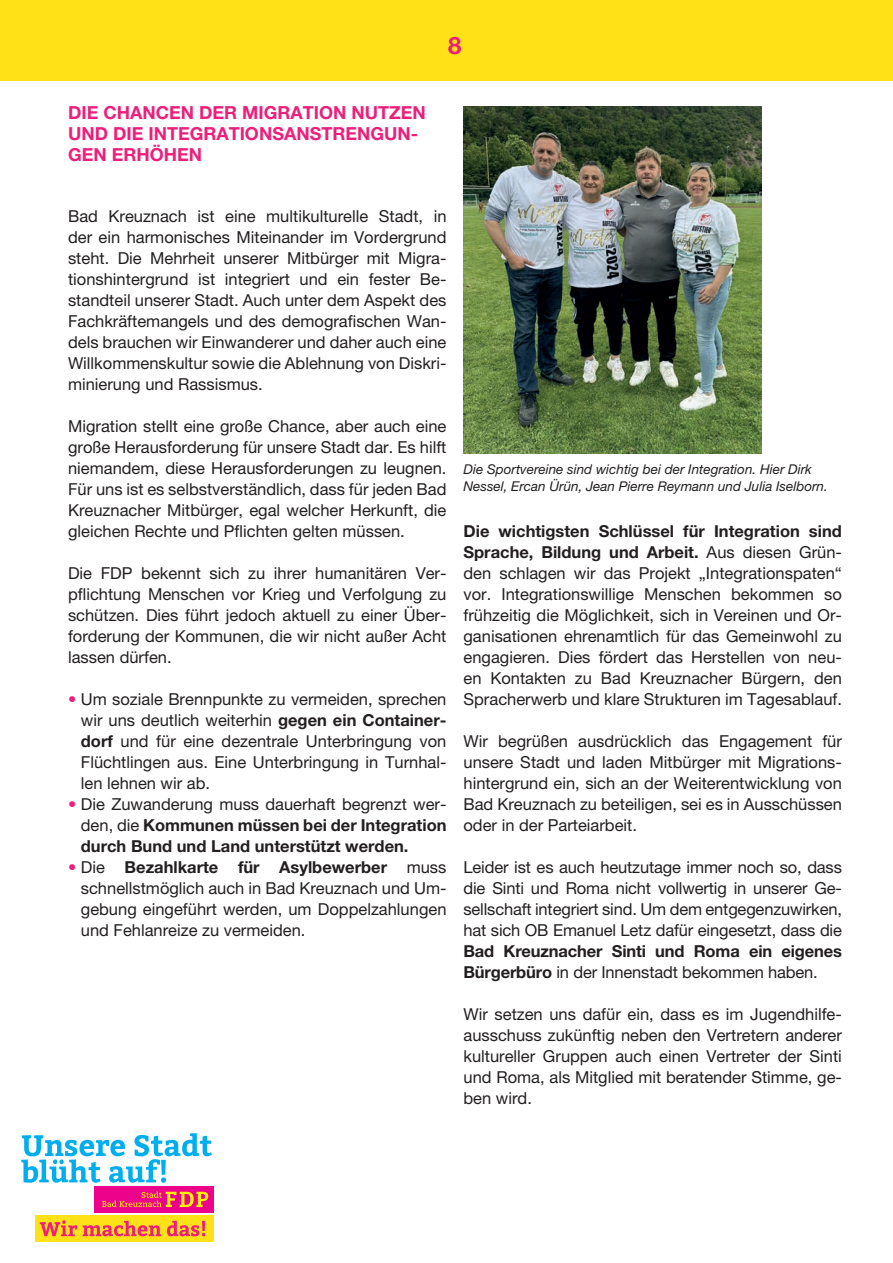
<style>
.page{position:relative;width:893px;height:1263px;background:#fff}
.page>*{position:absolute;margin:0;border:0;box-sizing:border-box;transform-origin:0 0}
.t1{font:700 24px "Helvetica Neue LT Pro";color:#ee1e7b}
.t2{font:700 18px/21px "Helvetica Neue LT Pro";color:#ee1e7b}
.t3{font:16.5px/21px "Helvetica Neue LT Pro";color:#231f20;text-align:justify}
.t4{font:700 16.5px/21px "Helvetica Neue LT Pro";color:#231f20;text-align:justify}
.t5{font:italic 13.5px/16.5px "Helvetica Neue LT Pro";color:#231f20}
.s1{color:#ee1e7b}
.s2{font-weight:700}
.s3{font-weight:400;color:#ee1e7b}
.s4{font-weight:400}
</style>
<div class="page">
<div style="left:0;top:0;width:893px;height:81px;background:#ffe117"></div>
<div style="left:35px;top:1215px;width:179px;height:27px;background:#ffe117"></div>
<svg style="left:40px;top:1220px;width:37px;height:16px"></svg>
<svg style="left:83px;top:1221px;width:78px;height:15px"></svg>
<svg style="left:167px;top:1221px;width:38px;height:15px"></svg>
<svg style="left:21px;top:1133px;width:191px;height:50px"></svg>
<div style="left:94px;top:1186px;width:120px;height:26px;background:#ed028c"></div>
<svg style="left:102px;top:1191px;width:106px;height:16px"></svg>
<img style="left:463px;top:106px;width:298px;height:347px">
<p class="t2" style="left:68px;top:102px;width:359px">DIE CHANCEN DER MIGRATION NUTZEN<br>UND DIE INTEGRATIONSANSTRENGUN-<br>GEN ERHÖHEN</p>
<h1 class="t1" style="left:448px;top:31px;width:15px">8</h1>
<p class="t3" style="left:68px;top:205px;width:380px">Bad Kreuznach ist eine multikulturelle Stadt, in der ein harmonisches Miteinander im Vordergrund steht. Die Mehrheit unserer Mitbürger mit Migra&shy;tionshintergrund ist integriert und ein fester Be&shy;standteil unserer Stadt. Auch unter dem Aspekt des Fachkräftemangels und des demografischen Wan&shy;dels brauchen wir Einwanderer und daher auch eine Willkommenskultur sowie die Ablehnung von Diskri&shy;minierung und Rassismus.</p>
<p class="t3" style="left:68px;top:415px;width:380px;text-align:left">Migration stellt eine große Chance, aber auch eine große Herausforderung für unsere Stadt dar. Es hilft niemandem, diese Herausforderungen zu leugnen.<br>Für uns ist es selbstverständlich, dass für jeden Bad Kreuznacher Mitbürger, egal welcher Herkunft, die gleichen Rechte und Pflichten gelten müssen.</p>
<p class="t3" style="left:68px;top:562px;width:380px">Die FDP bekennt sich zu ihrer humanitären Ver&shy;pflichtung Menschen vor Krieg und Verfolgung zu schützen. Dies führt jedoch aktuell zu einer Über&shy;forderung der Kommunen, die wir nicht außer Acht lassen dürfen.</p>
<p class="t3" style="left:81px;top:688px;width:367px;text-indent:-13px"><span class="s1">•</span> Um soziale Brennpunkte zu vermeiden, sprechen wir uns deutlich weiterhin <span class="s2">gegen ein Container&shy;dorf</span> und für eine dezentrale Unterbringung von Flüchtlingen aus. Eine Unterbringung in Turnhal&shy;len lehnen wir ab.</p>
<p class="t4" style="left:81px;top:793px;width:367px;text-indent:-13px"><span class="s3">•</span> <span class="s4">Die Zuwanderung muss dauerhaft begrenzt wer&shy;den, die</span> Kommunen müssen bei der Integration durch Bund und Land unterstützt werden.</p>
<p class="t3" style="left:81px;top:857px;width:367px;text-indent:-13px"><span class="s1">•</span> Die <span class="s2">Bezahlkarte für Asylbewerber</span> muss schnellstmöglich auch in Bad Kreuznach und Um&shy;gebung eingeführt werden, um Doppelzahlungen und Fehlanreize zu vermeiden.</p>
<p class="t5" style="left:463px;top:461px;width:366px">Die Sportvereine sind wichtig bei der Integration. Hier Dirk<br>Nessel, Ercan Ürün, Jean Pierre Reymann und Julia Iselborn.</p>
<p class="t3" style="left:463px;top:521px;width:380px"><span class="s2">Die wichtigsten Schlüssel für Integration sind Sprache, Bildung und Arbeit.</span> Aus diesen Grün&shy;den schlagen wir das Projekt „Integrationspaten“ vor. Integrationswillige Menschen bekommen so frühzeitig die Möglichkeit, sich in Vereinen und Or&shy;ganisationen ehrenamtlich für das Gemeinwohl zu engagieren. Dies fördert das Herstellen von neu&shy;en Kontakten zu Bad Kreuznacher Bürgern, den Spracherwerb und klare Strukturen im Tagesablauf.</p>
<p class="t3" style="left:463px;top:731px;width:380px">Wir begrüßen ausdrücklich das Engagement für unsere Stadt und laden Mitbürger mit Migrations&shy;hintergrund ein, sich an der Weiterentwicklung von Bad Kreuznach zu beteiligen, sei es in Ausschüssen oder in der Parteiarbeit.</p>
<p class="t3" style="left:463px;top:857px;width:380px">Leider ist es auch heutzutage immer noch so, dass die Sinti und Roma nicht vollwertig in unserer Ge&shy;sellschaft integriert sind. Um dem entgegenzuwirken, hat sich OB Emanuel Letz dafür eingesetzt, dass die</p>
<p class="t4" style="left:463px;top:940px;width:380px">Bad Kreuznacher Sinti und Roma ein eigenes<br>Bürgerbüro <span class="s4">in der Innenstadt bekommen haben.</span></p>
<p class="t3" style="left:463px;top:1004px;width:380px">Wir setzen uns dafür ein, dass es im Jugendhilfe&shy;ausschuss zukünftig neben den Vertretern anderer kultureller Gruppen auch einen Vertreter der Sinti und Roma, als Mitglied mit beratender Stimme, ge&shy;ben wird.</p>
</div>
